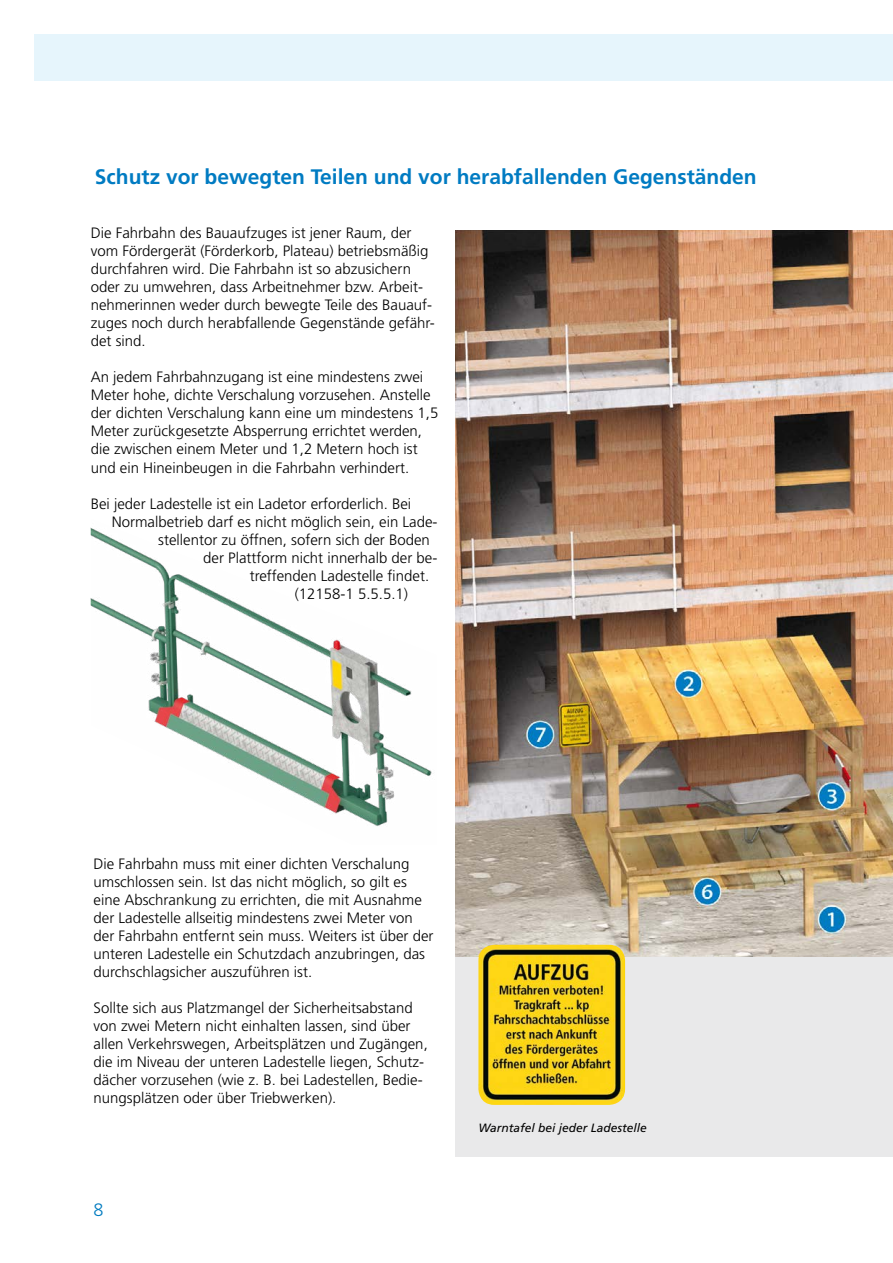
<style>
.page{position:relative;width:893px;height:1263px;background:#fff}
.page>*{position:absolute;margin:0;border:0;box-sizing:border-box;transform-origin:0 0}
.t1{font:700 21px "Frutiger LT Std";color:#007bc2}
.t2{font:300 18px "Frutiger LT Std";color:#007bc0}
.t3{font:300 15px/18px "Frutiger LT Std";color:#000}
.t4{font:italic 12px "Frutiger LT Std";color:#000}
</style>
<div class="page">
<div style="left:34px;top:34px;width:859px;height:47px;background:#e6f5fc"></div>
<img style="left:455px;top:230px;width:438px;height:727px">
<div style="left:455px;top:957px;width:438px;height:199px;background:#e9e9ea"></div>
<img style="left:91px;top:528px;width:341px;height:298px">
<img style="left:478px;top:945px;width:147px;height:160px">
<h3 class="t1" style="left:95px;top:165px;width:663px">Schutz vor bewegten Teilen und vor herabfallenden Gegenständen</h3>
<p class="t3" style="left:91px;top:224px;width:345px">Die Fahrbahn des Bauaufzuges ist jener Raum, der vom Fördergerät (Förderkorb, Plateau) betriebsmäßig durchfahren wird. Die Fahrbahn ist so abzusichern oder zu umwehren, dass Arbeitnehmer bzw. Arbeit&shy;nehmerinnen weder durch bewegte Teile des Bauauf&shy;zuges noch durch herabfallende Gegenstände gefähr&shy;det sind.</p>
<p class="t3" style="left:91px;top:368px;width:349px">An jedem Fahrbahnzugang ist eine mindestens zwei Meter hohe, dichte Verschalung vorzusehen. Anstelle der dichten Verschalung kann eine um mindestens 1,5<br>Meter zurückgesetzte Absperrung errichtet werden, die zwischen einem Meter und 1,2 Metern hoch ist und ein Hineinbeugen in die Fahrbahn verhindert.</p>
<p class="t3" style="left:91px;top:494px;width:322px">Bei jeder Ladestelle ist ein Ladetor erforderlich. Bei</p>
<p class="t3" style="left:112px;top:512px;width:327px">Normalbetrieb darf es nicht möglich sein, ein Lade-</p>
<p class="t3" style="left:158px;top:530px;width:273px">stellentor zu öffnen, sofern sich der Boden</p>
<p class="t3" style="left:203px;top:548px;width:236px">der Plattform nicht innerhalb der be-</p>
<p class="t3" style="left:250px;top:566px;width:181px">treffenden Ladestelle findet.</p>
<p class="t3" style="left:295px;top:584px;width:115px">(12158-1 5.5.5.1)</p>
<p class="t3" style="left:94px;top:854px;width:342px">Die Fahrbahn muss mit einer dichten Verschalung umschlossen sein. Ist das nicht möglich, so gilt es eine Abschrankung zu errichten, die mit Ausnahme der Ladestelle allseitig mindestens zwei Meter von der Fahrbahn entfernt sein muss. Weiters ist über der unteren Ladestelle ein Schutzdach anzubringen, das durchschlagsicher auszuführen ist.</p>
<p class="t3" style="left:94px;top:998px;width:336px">Sollte sich aus Platzmangel der Sicherheitsabstand von zwei Metern nicht einhalten lassen, sind über allen Verkehrswegen, Arbeitsplätzen und Zugängen, die im Niveau der unteren Ladestelle liegen, Schutz&shy;dächer vorzusehen (wie z. B. bei Ladestellen, Bedie&shy;nungsplätzen oder über Triebwerken).</p>
<p class="t2" style="left:94px;top:1200px;width:12px">8</p>
<p class="t4" style="left:478px;top:1120px;width:170px">Warntafel bei jeder Ladestelle</p>
</div>
